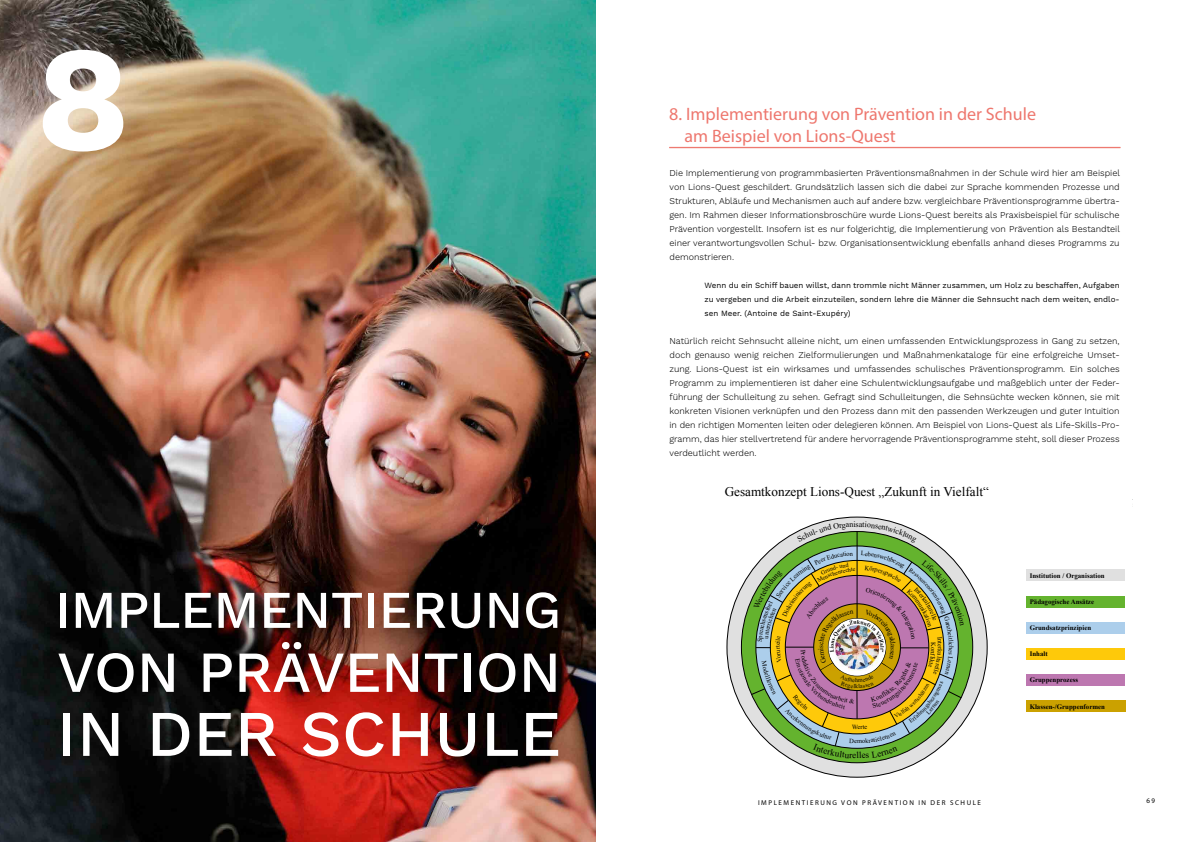
<style>
.page{position:relative;width:1191px;height:842px;background:#fff}
.page>*{position:absolute;margin:0;border:0;box-sizing:border-box;transform-origin:0 0}
.t1{font:700 150px "Work Sans";color:#fff}
.t2{font:500 65px "Work Sans";color:#fff}
.t3{font:500 58px "Work Sans";letter-spacing:-.01em;color:#fff}
.t4{font:500 53px "Work Sans";letter-spacing:-.01em;color:#fff}
.t5{font:18px/21.6px "Myriad Pro";color:#ee776e}
.t6{font:13.2px "Times New Roman";color:#000}
.t7{font:300 9px/14px "Work Sans";color:#000;text-align:justify}
.t8{font:8px/14px "Work Sans";color:#000;text-align:justify}
.t9{font:7px "Myriad Pro";letter-spacing:.22em;color:#000}
.t10{font:700 6.9px "Times New Roman";color:#000}
</style>
<div class="page">
<img style="left:0;top:0;width:595px;height:842px">
<hr style="left:669px;top:147px;width:451px;height:1px;background:#ee776e">
<hr style="left:669px;top:148px;width:451px;height:1px;background:#ee776e">
<div style="left:1026px;top:569px;width:98px;height:12px;background:#e0e0e0"></div>
<div style="left:1026px;top:596px;width:98px;height:11px;background:#64b32e"></div>
<div style="left:1026px;top:622px;width:98px;height:12px;background:#acceeb"></div>
<div style="left:1026px;top:648px;width:98px;height:12px;background:#fec90a"></div>
<div style="left:1026px;top:674px;width:98px;height:12px;background:#bd77b0"></div>
<div style="left:1026px;top:700px;width:99px;height:12px;background:#cba100"></div>
<div style="left:727px;top:517px;width:260px;height:260px;background:#e0e0e0;border-radius:50%"></div>
<div style="left:741px;top:531px;width:231px;height:232px;background:#64b32e;border-radius:50%"></div>
<svg style="left:753px;top:521px;width:211px;height:237px"></svg>
<h1 class="t1" style="left:36px;top:12px;width:96px">8</h1>
<h3 class="t4" style="left:55px;top:579px;width:507px">IMPLEMENTIERUNG</h3>
<h3 class="t3" style="left:57px;top:638px;width:505px">VON PRÄVENTION</h3>
<h2 class="t2" style="left:57px;top:696px;width:505px">IN DER SCHULE</h2>
<h3 class="t5" style="left:684px;top:103px;width:353px;text-indent:-15px">8. I mplementierung von Prävention in der Schule am Beispiel von Lions-Quest</h3>
<p class="t7" style="left:669px;top:166px;width:452px">Die Implementierung von programmbasierten Präventionsmaßnahmen in der Schule wird hier am Beispiel von Lions-Quest geschildert. Grundsätzlich lassen sich die dabei zur Sprache kommenden Prozesse und Strukturen, Abläufe und Mechanismen auch auf andere bzw. vergleichbare Präventionsprogramme übertra&shy;gen. Im Rahmen dieser Informationsbroschüre wurde Lions-Quest bereits als Praxisbeispiel für schulische Prävention vorgestellt. Insofern ist es nur folgerichtig, die Implementierung von Prävention als Bestandteil einer verantwortungsvollen Schul- bzw. Organisationsentwicklung ebenfalls anhand dieses Programms zu demonstrieren.</p>
<p class="t8" style="left:704px;top:279px;width:417px">Wenn du ein Schiff bauen willst, dann trommle nicht Männer zusammen, um Holz zu beschaffen, Aufgaben zu vergeben und die Arbeit einzuteilen, sondern lehre die Männer die Sehnsucht nach dem weiten, endlo&shy;sen Meer. (Antoine de Saint-Exupéry)</p>
<p class="t7" style="left:669px;top:334px;width:452px">Natürlich reicht Sehnsucht alleine nicht, um einen umfassenden Entwicklungsprozess in Gang zu setzen, doch genauso wenig reichen Zielformulierungen und Maßnahmenkataloge für eine erfolgreiche Umset&shy;zung. Lions-Quest ist ein wirksames und umfassendes schulisches Präventionsprogramm. Ein solches Programm zu implementieren ist daher eine Schulentwicklungsaufgabe und maßgeblich unter der Feder&shy;führung der Schulleitung zu sehen. Gefragt sind Schulleitungen, die Sehnsüchte wecken können, sie mit konkreten Visionen verknüpfen und den Prozess dann mit den passenden Werkzeugen und guter Intuition in den richtigen Momenten leiten oder delegieren können. Am Beispiel von Lions-Quest als Life-Skills-Pro&shy;gramm, das hier stellvertretend für andere hervorragende Präventionsprogramme steht, soll dieser Prozess verdeutlicht werden.</p>
<h3 class="t6" style="left:724px;top:483px;width:266px">Gesamtkonzept Lions-Quest „Zukunft in Vielfalt“</h3>
<p class="t10" style="left:1029px;top:571px;width:76px">Institution / Organisation</p>
<p class="t10" style="left:1029px;top:597px;width:66px">Pädagogische Ansätze</p>
<p class="t10" style="left:1029px;top:623px;width:63px">Grundsatzprinzipien</p>
<p class="t10" style="left:1029px;top:649px;width:19px">Inhalt</p>
<p class="t10" style="left:1029px;top:675px;width:50px">Gruppenprozess</p>
<p class="t10" style="left:1029px;top:702px;width:77px">Klassen-/Gruppenformen</p>
<p class="t9" style="left:758px;top:798px;width:39px">Implement</p>
<p class="t9" style="left:807px;top:798px;width:26px">ier ung</p>
<p class="t9" style="left:841px;top:798px;width:7px">von</p>
<p class="t9" style="left:862px;top:798px;width:23px">Pr ävent</p>
<p class="t9" style="left:899px;top:798px;width:10px">ion</p>
<p class="t9" style="left:918px;top:798px;width:18px">in der</p>
<p class="t9" style="left:950px;top:798px;width:32px">Schule</p>
<p class="t9" style="left:1146px;top:796px;width:10px">69</p>
</div>
